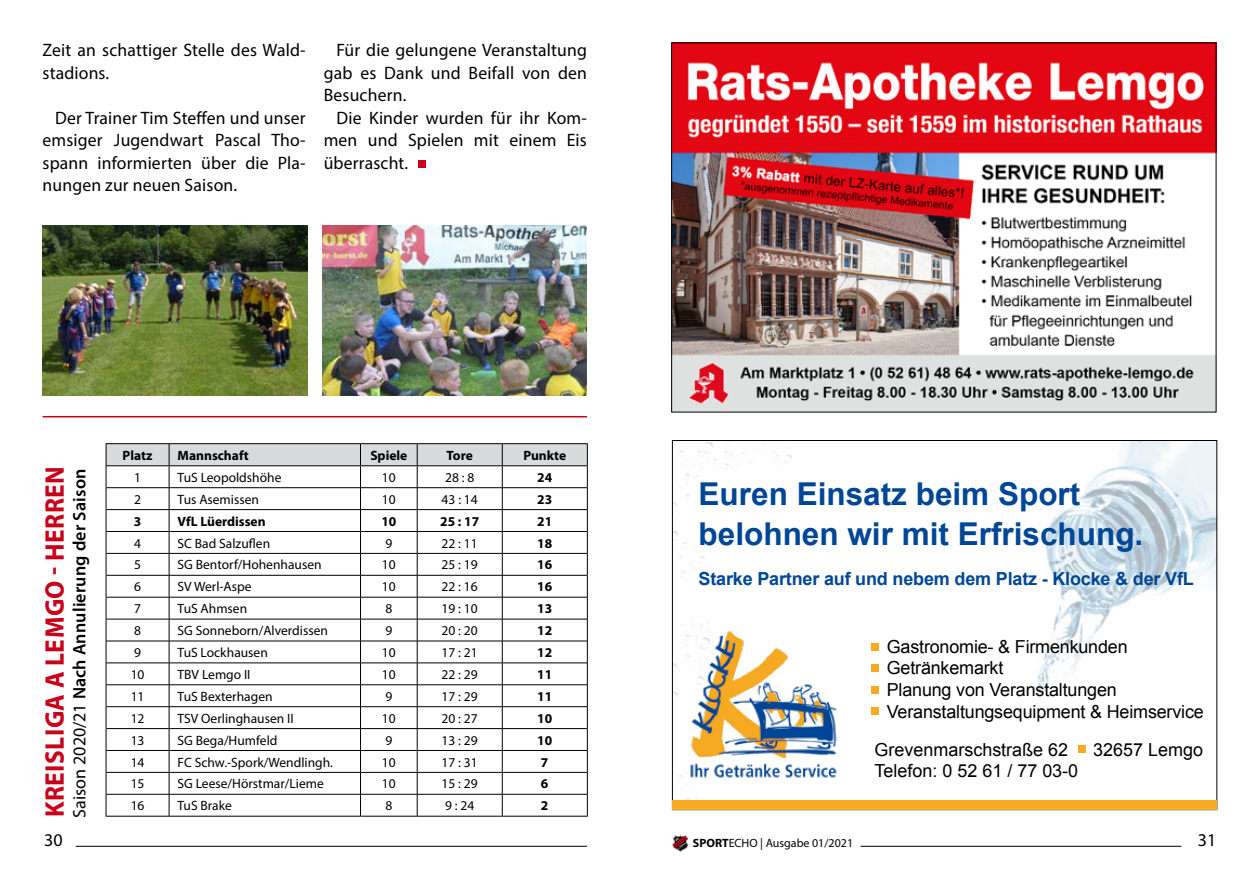
<style>
.page{position:relative;width:1259px;height:893px;background:#fff}
.page>*{position:absolute;margin:0;border:0;box-sizing:border-box;transform-origin:0 0}
.t1{font:700 31.5px/39.6px "Arial";color:#004696}
.t2{font:700 27px "Myriad Pro";letter-spacing:.02em;color:#c90019;scale:.94 1}
.t3{font:18px/22.5px "Myriad Pro";letter-spacing:.01em;color:#000;text-align:justify}
.t4{font:18px/21.6px "Arial";letter-spacing:-.01em;color:#000}
.t5{font:700 18px "Arial";letter-spacing:-.01em;color:#004696}
.t6{font:600 18px "Myriad Pro";letter-spacing:.01em;color:#000}
.t7{font:13.5px "Myriad Pro";color:#000}
.t8{font:700 13.5px "Myriad Pro";color:#000}
.t9{font:12px "Myriad Pro";color:#000}
.s1{font-weight:400}
.s2{font-weight:700}
</style>
<div class="page">
<hr style="left:860px;top:846px;width:321px;height:1px;background:#000">
<svg style="left:672px;top:835px;width:16px;height:17px"></svg>
<hr style="left:76px;top:846px;width:511px;height:1px;background:#000">
<img style="left:674px;top:442px;width:541px;height:358px">
<img style="left:685px;top:625px;width:156px;height:159px">
<div style="left:871px;top:643px;width:8px;height:8px;background:#f6a923"></div>
<div style="left:871px;top:664px;width:8px;height:8px;background:#f6a923"></div>
<div style="left:871px;top:686px;width:8px;height:7px;background:#f6a923"></div>
<div style="left:871px;top:707px;width:8px;height:7px;background:#f6a923"></div>
<div style="left:1078px;top:745px;width:8px;height:8px;background:#f6a923"></div>
<div style="left:672px;top:800px;width:544px;height:10px;background:#f6a923"></div>
<img style="left:673px;top:45px;width:541px;height:365px">
<img style="left:43px;top:225px;width:264px;height:170px">
<img style="left:322px;top:225px;width:265px;height:170px">
<hr style="left:106px;top:443px;width:63px;height:1px;background:#000">
<hr style="left:169px;top:443px;width:191px;height:1px;background:#000">
<hr style="left:360px;top:443px;width:57px;height:1px;background:#000">
<hr style="left:417px;top:443px;width:85px;height:1px;background:#000">
<hr style="left:502px;top:443px;width:86px;height:1px;background:#000">
<hr style="left:106px;top:816px;width:63px;height:1px;background:#000">
<hr style="left:169px;top:816px;width:191px;height:1px;background:#000">
<hr style="left:360px;top:816px;width:57px;height:1px;background:#000">
<hr style="left:417px;top:816px;width:85px;height:1px;background:#000">
<hr style="left:502px;top:816px;width:86px;height:1px;background:#000">
<svg style="left:106px;top:444px;width:482px;height:372px"></svg>
<div style="left:418px;top:160px;width:7px;height:8px;background:#c90019"></div>
<hr style="left:43px;top:416px;width:544px;height:1px;background:#c90019">
<h3 class="t3" style="left:43px;top:38px;width:265px">Zeit an schattiger Stelle des Wald&shy;stadions.</h3>
<h3 class="t3" style="left:43px;top:106px;width:265px;text-indent:13px">Der Trainer Tim Steffen und unser emsiger Jugendwart Pascal Tho&shy;spann informierten über die Pla&shy;nungen zur neuen Saison.</h3>
<h3 class="t3" style="left:324px;top:38px;width:265px;text-indent:13px">Für die gelungene Veranstaltung gab es Dank und Beifall von den Besuchern.</h3>
<h3 class="t3" style="left:324px;top:106px;width:265px;text-indent:13px">Die Kinder wurden für ihr Kom&shy;men und Spielen mit einem Eis überrascht.</h3>
<h2 class="t2" style="left:37px;top:817px;width:375px;rotate:-90deg">KREISLIGA A LEMGO - HERREN</h2>
<h3 class="t6" style="left:68px;top:817px;width:350px;rotate:-90deg"><span class="s1">Saison 2020/21</span> Nach Annulierung der Saison</h3>
<p class="t8" style="left:123px;top:446px;width:31px">Platz</p>
<p class="t8" style="left:178px;top:446px;width:73px">Mannschaft</p>
<p class="t8" style="left:370px;top:446px;width:39px">Spiele</p>
<p class="t8" style="left:446px;top:446px;width:28px">Tore</p>
<p class="t8" style="left:523px;top:446px;width:44px">Punkte</p>
<p class="t7" style="left:134px;top:469px;width:8px">1</p>
<p class="t7" style="left:178px;top:469px;width:105px">TuS Leopoldshöhe</p>
<p class="t7" style="left:382px;top:469px;width:15px">10</p>
<p class="t7" style="left:445px;top:469px;width:31px">28 : 8</p>
<p class="t8" style="left:537px;top:469px;width:16px">24</p>
<p class="t7" style="left:134px;top:491px;width:8px">2</p>
<p class="t7" style="left:178px;top:491px;width:83px">Tus Asemissen</p>
<p class="t7" style="left:382px;top:491px;width:15px">10</p>
<p class="t7" style="left:441px;top:491px;width:38px">43 : 14</p>
<p class="t8" style="left:537px;top:490px;width:16px">23</p>
<p class="t8" style="left:134px;top:512px;width:9px">3</p>
<p class="t8" style="left:178px;top:512px;width:90px">VfL Lüerdissen</p>
<p class="t8" style="left:381px;top:512px;width:16px">10</p>
<p class="t8" style="left:440px;top:512px;width:40px">25 : 17</p>
<p class="t8" style="left:537px;top:512px;width:16px">21</p>
<p class="t7" style="left:134px;top:535px;width:8px">4</p>
<p class="t7" style="left:178px;top:535px;width:94px">SC Bad Salzuflen</p>
<p class="t7" style="left:385px;top:535px;width:8px">9</p>
<p class="t7" style="left:441px;top:535px;width:38px">22 : 11</p>
<p class="t8" style="left:537px;top:534px;width:16px">18</p>
<p class="t7" style="left:134px;top:557px;width:8px">5</p>
<p class="t7" style="left:178px;top:557px;width:146px">SG Bentorf/Hohenhausen</p>
<p class="t7" style="left:382px;top:557px;width:15px">10</p>
<p class="t7" style="left:441px;top:557px;width:38px">25 : 19</p>
<p class="t8" style="left:537px;top:556px;width:16px">16</p>
<p class="t7" style="left:134px;top:578px;width:8px">6</p>
<p class="t7" style="left:178px;top:578px;width:76px">SV Werl-Aspe</p>
<p class="t7" style="left:382px;top:578px;width:15px">10</p>
<p class="t7" style="left:441px;top:578px;width:38px">22 : 16</p>
<p class="t8" style="left:537px;top:578px;width:16px">16</p>
<p class="t7" style="left:134px;top:600px;width:8px">7</p>
<p class="t7" style="left:178px;top:600px;width:71px">TuS Ahmsen</p>
<p class="t7" style="left:385px;top:600px;width:8px">8</p>
<p class="t7" style="left:441px;top:600px;width:38px">19 : 10</p>
<p class="t8" style="left:537px;top:600px;width:16px">13</p>
<p class="t7" style="left:134px;top:622px;width:8px">8</p>
<p class="t7" style="left:178px;top:622px;width:152px">SG Sonneborn/Alverdissen</p>
<p class="t7" style="left:385px;top:622px;width:8px">9</p>
<p class="t7" style="left:441px;top:622px;width:38px">20 : 20</p>
<p class="t8" style="left:537px;top:622px;width:16px">12</p>
<p class="t7" style="left:134px;top:644px;width:8px">9</p>
<p class="t7" style="left:178px;top:644px;width:92px">TuS Lockhausen</p>
<p class="t7" style="left:382px;top:644px;width:15px">10</p>
<p class="t7" style="left:441px;top:644px;width:38px">17 : 21</p>
<p class="t8" style="left:537px;top:644px;width:16px">12</p>
<p class="t7" style="left:131px;top:666px;width:15px">10</p>
<p class="t7" style="left:178px;top:666px;width:74px">TBV Lemgo II</p>
<p class="t7" style="left:382px;top:666px;width:15px">10</p>
<p class="t7" style="left:441px;top:666px;width:38px">22 : 29</p>
<p class="t8" style="left:537px;top:665px;width:16px">11</p>
<p class="t7" style="left:131px;top:688px;width:15px">11</p>
<p class="t7" style="left:178px;top:688px;width:96px">TuS Bexterhagen</p>
<p class="t7" style="left:385px;top:688px;width:8px">9</p>
<p class="t7" style="left:441px;top:688px;width:38px">17 : 29</p>
<p class="t8" style="left:537px;top:687px;width:16px">11</p>
<p class="t7" style="left:131px;top:710px;width:15px">12</p>
<p class="t7" style="left:178px;top:710px;width:118px">TSV Oerlinghausen II</p>
<p class="t7" style="left:382px;top:710px;width:15px">10</p>
<p class="t7" style="left:441px;top:710px;width:38px">20 : 27</p>
<p class="t8" style="left:537px;top:709px;width:16px">10</p>
<p class="t7" style="left:131px;top:732px;width:15px">13</p>
<p class="t7" style="left:178px;top:732px;width:101px">SG Bega/Humfeld</p>
<p class="t7" style="left:385px;top:732px;width:8px">9</p>
<p class="t7" style="left:441px;top:732px;width:38px">13 : 29</p>
<p class="t8" style="left:537px;top:731px;width:16px">10</p>
<p class="t7" style="left:131px;top:754px;width:15px">14</p>
<p class="t7" style="left:178px;top:754px;width:157px">FC Schw.-Spork/Wendlingh.</p>
<p class="t7" style="left:382px;top:754px;width:15px">10</p>
<p class="t7" style="left:441px;top:754px;width:38px">17 : 31</p>
<p class="t8" style="left:541px;top:753px;width:9px">7</p>
<p class="t7" style="left:131px;top:775px;width:15px">15</p>
<p class="t7" style="left:178px;top:775px;width:148px">SG Leese/Hörstmar/Lieme</p>
<p class="t7" style="left:382px;top:775px;width:15px">10</p>
<p class="t7" style="left:441px;top:775px;width:38px">15 : 29</p>
<p class="t8" style="left:541px;top:775px;width:9px">6</p>
<p class="t7" style="left:131px;top:797px;width:15px">16</p>
<p class="t7" style="left:177px;top:797px;width:56px">TuS Brake</p>
<p class="t7" style="left:385px;top:797px;width:8px">8</p>
<p class="t7" style="left:445px;top:797px;width:31px">9 : 24</p>
<p class="t8" style="left:541px;top:797px;width:9px">2</p>
<h1 class="t1" style="left:698px;top:476px;width:446px">Euren Einsatz beim Sport belohnen wir mit Erfrischung.</h1>
<h3 class="t5" style="left:698px;top:567px;width:497px">Starke Partner auf und nebem dem Platz - Klocke &amp; der VfL</h3>
<h3 class="t4" style="left:887px;top:636px;width:318px">Gastronomie- &amp; Firmenkunden<br>Getränkemarkt<br>Planung von Veranstaltungen<br>Veranstaltungsequipment &amp; Heimservice</h3>
<h3 class="t4" style="left:874px;top:739px;width:195px">Grevenmarschstraße 62</h3>
<h3 class="t4" style="left:1093px;top:739px;width:111px">32657 Lemgo</h3>
<h3 class="t4" style="left:874px;top:760px;width:205px">Telefon: 0 52 61 / 77 03-0</h3>
<h3 class="t3" style="left:44px;top:828px;width:20px">30</h3>
<p class="t9" style="left:693px;top:835px;width:162px"><span class="s2">SPORT</span>ECHO | Ausgabe 01/2021</p>
<h3 class="t3" style="left:1198px;top:828px;width:20px">31</h3>
</div>
